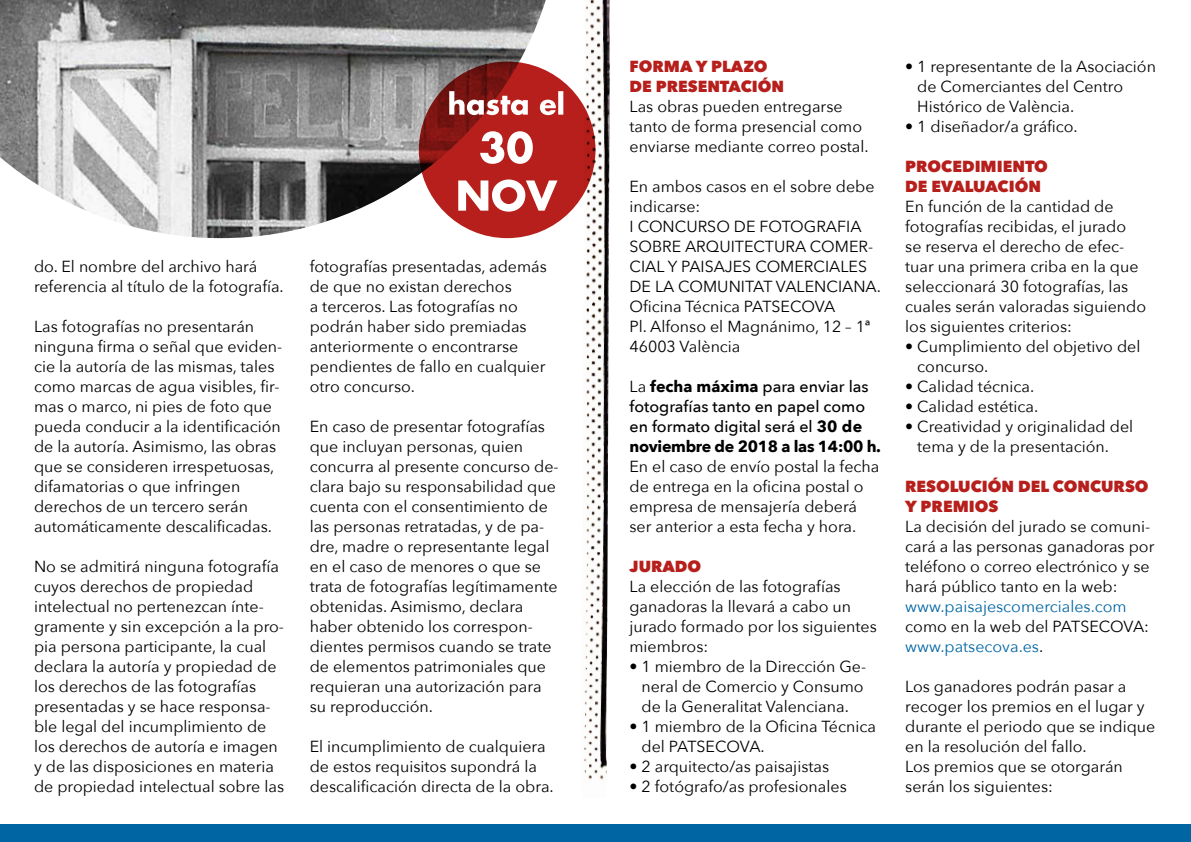
<style>
.page{position:relative;width:1191px;height:842px;background:#fff}
.page>*{position:absolute;margin:0;border:0;box-sizing:border-box;transform-origin:0 0}
.t1{font:16px/20px "Avenir Next";color:#000}
.t2{font:500 16px/20px "Avenir Next";color:#000}
.t3{font:800 16px/20px "Avenir Next";color:#b61f1b}
.t4{font:16px "Avenir Next";color:#0065a3}
.s1{font-weight:400}
.s2{font-weight:700}
.s3{color:#0065a3}
</style>
<div class="page">
<img style="left:0;top:0;width:546px;height:238px">
<svg style="left:419px;top:62px;width:176px;height:176px;background:#a61c19"></svg>
<svg style="left:458px;top:179px;width:99px;height:33px"></svg>
<svg style="left:480px;top:131px;width:53px;height:33px"></svg>
<svg style="left:449px;top:91px;width:114px;height:24px"></svg>
<div style="left:0;top:825px;width:1191px;height:17px;background:#0065a3"></div>
<img style="left:581px;top:0;width:29px;height:780px">
<p class="t1" style="left:34px;top:256px;width:251px">do. El nombre del archivo hará referencia al título de la fotografía.</p>
<p class="t1" style="left:34px;top:316px;width:250px">Las fotografías no presentarán ninguna firma o señal que eviden&shy;cie la autoría de las mismas, tales como marcas de agua visibles, fir&shy;mas o marco, ni pies de foto que pueda conducir a la identificación de la autoría. Asimismo, las obras que se consideren irrespetuosas, difamatorias o que infringen derechos de un tercero serán automáticamente descalificadas.</p>
<p class="t1" style="left:34px;top:556px;width:252px">No se admitirá ninguna fotografía cuyos derechos de propiedad intelectual no pertenezcan ínte&shy;gramente y sin excepción a la pro&shy;pia persona participante, la cual declara la autoría y propiedad de los derechos de las fotografías presentadas y se hace responsa&shy;ble legal del incumplimiento de los derechos de autoría e imagen y de las disposiciones en materia de propiedad intelectual sobre las</p>
<p class="t1" style="left:310px;top:256px;width:239px">fotografías presentadas, además de que no existan derechos<br>a terceros. Las fotografías no podrán haber sido premiadas anteriormente o encontrarse pendientes de fallo en cualquier otro concurso.</p>
<p class="t1" style="left:310px;top:416px;width:250px">En caso de presentar fotografías que incluyan personas, quien concurra al presente concurso de&shy;clara bajo su responsabilidad que cuenta con el consentimiento de las personas retratadas, y de pa&shy;dre, madre o representante legal en el caso de menores o que se trata de fotografías legítimamente obtenidas. Asimismo, declara haber obtenido los correspon&shy;dientes permisos cuando se trate de elementos patrimoniales que requieran una autorización para su reproducción.</p>
<p class="t1" style="left:310px;top:736px;width:245px">El incumplimiento de cualquiera de estos requisitos supondrá la descalificación directa de la obra.</p>
<p class="t3" style="left:629px;top:56px;width:156px">FORMA Y PLAZO<br>DE PRESENTACIÓN</p>
<p class="t1" style="left:629px;top:96px;width:241px">Las obras pueden entregarse tanto de forma presencial como enviarse mediante correo postal.</p>
<p class="t1" style="left:629px;top:176px;width:253px">En ambos casos en el sobre debe indicarse:<br>I CONCURSO DE FOTOGRAFIA<br>SOBRE ARQUITECTURA COMER-<br>CIAL Y PAISAJES COMERCIALES<br>DE LA COMUNITAT VALENCIANA.<br>Oficina Técnica PATSECOVA<br>Pl. Alfonso el Magnánimo, 12 – 1ª<br>46003 València</p>
<p class="t2" style="left:629px;top:376px;width:253px"><span class="s1">La</span> <span class="s2">fecha máxima</span> para enviar las fotografías tanto en papel como en formato digital será el <span class="s2">30 de noviembre de 2018 a las 14:00 h.</span></p>
<p class="t1" style="left:629px;top:456px;width:251px">En el caso de envío postal la fecha de entrega en la oficina postal o empresa de mensajería deberá ser anterior a esta fecha y hora.</p>
<p class="t3" style="left:629px;top:556px;width:73px">JURADO</p>
<p class="t1" style="left:629px;top:576px;width:249px">La elección de las fotografías ganadoras la llevará a cabo un jurado formado por los siguientes miembros:</p>
<p class="t1" style="left:629px;top:656px;width:238px;text-align:center">• 1 miembro de la Dirección Ge&shy;neral de Comercio y Consumo de la Generalitat Valenciana.</p>
<p class="t1" style="left:641px;top:716px;width:236px;text-indent:-12px">• 1 miembro de la Oficina Técnica del PATSECOVA.</p>
<p class="t1" style="left:629px;top:756px;width:201px">• 2 arquitecto/as paisajistas</p>
<p class="t1" style="left:629px;top:776px;width:219px">• 2 fotógrafo/as profesionales</p>
<p class="t1" style="left:917px;top:56px;width:240px;text-indent:-12px">• 1 representante de la Asociación de Comerciantes del Centro<br>Histórico de València.</p>
<p class="t1" style="left:905px;top:116px;width:174px">• 1 diseñador/a gráfico.</p>
<p class="t3" style="left:905px;top:156px;width:144px">PROCEDIMIENTO<br>DE EVALUACIÓN</p>
<p class="t1" style="left:905px;top:196px;width:242px">En función de la cantidad de fotografías recibidas, el jurado se reserva el derecho de efec&shy;tuar una primera criba en la que seleccionará 30 fotografías, las cuales serán valoradas siguiendo los siguientes criterios:</p>
<p class="t1" style="left:917px;top:336px;width:225px;text-indent:-12px">• Cumplimiento del objetivo del concurso.</p>
<p class="t1" style="left:905px;top:376px;width:130px">• Calidad técnica.</p>
<p class="t1" style="left:905px;top:396px;width:134px">• Calidad estética.</p>
<p class="t1" style="left:917px;top:416px;width:217px;text-indent:-12px">• Creatividad y originalidad del tema y de la presentación.</p>
<p class="t3" style="left:905px;top:476px;width:245px">RESOLUCIÓN DEL CONCURSO<br>Y PREMIOS</p>
<p class="t1" style="left:905px;top:516px;width:251px">La decisión del jurado se comuni&shy;cará a las personas ganadoras por teléfono o correo electrónico y se hará público tanto en la web:</p>
<p class="t4" style="left:905px;top:593px;width:223px">www.paisajescomerciales.com</p>
<p class="t1" style="left:905px;top:616px;width:245px">como en la web del PATSECOVA: <span class="s3">www.patsecova.es</span>.</p>
<p class="t1" style="left:905px;top:676px;width:252px">Los ganadores podrán pasar a recoger los premios en el lugar y durante el periodo que se indique en la resolución del fallo.<br>Los premios que se otorgarán serán los siguientes:</p>
</div>
